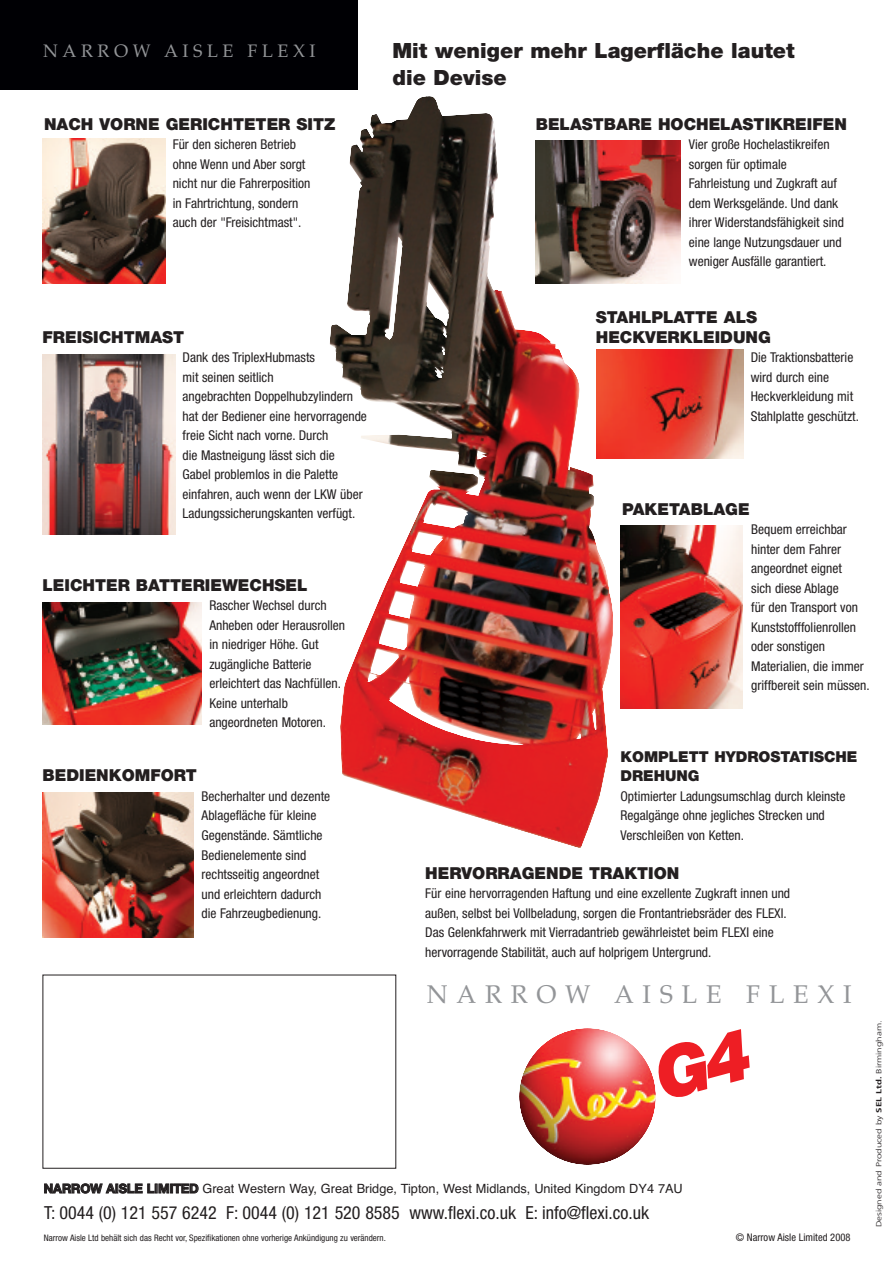
<style>
.page{position:relative;width:893px;height:1263px;background:#fff}
.page>*{position:absolute;margin:0;border:0;box-sizing:border-box;transform-origin:0 0}
.t1{font:25.5px "Palatino";letter-spacing:.34em;color:#939598}
.t2{font:900 21px/27px "Helvetica Neue";color:#231f20}
.t3{font:condensed 18px "Helvetica Neue LT Std";color:#231f20}
.t4{font:18px "Palatino";letter-spacing:.25em;color:#939598}
.t5{font:900 16.5px/19.5px "Helvetica Neue";color:#231f20}
.t6{font:900 15px/19.5px "Helvetica Neue";color:#231f20}
.t7{font:condensed 13.5px/19.5px "Helvetica Neue LT Std";color:#231f20}
.t8{font:12.75px "Helvetica";color:#231f20}
.t9{font:condensed 10.5px "Helvetica Neue LT Std";color:#231f20}
.t10{font:condensed 9px "Helvetica Neue LT Std";color:#231f20}
.t11{font:300 7.5px "Frutiger";color:#231f20;scale:1.3 1}
.s1{font-family:"Helvetica Neue";font-weight:700}
.s2{font-weight:700}
</style>
<div class="page">
<img style="left:329px;top:96px;width:292px;height:752px">
<img style="left:519px;top:1028px;width:137px;height:137px;border-radius:50%">
<div style="left:0;top:0;width:357px;height:89px;background:#000004"></div>
<img style="left:43px;top:138px;width:122px;height:146px">
<img style="left:43px;top:354px;width:132px;height:181px">
<img style="left:43px;top:602px;width:159px;height:122px">
<svg style="left:536px;top:138px;width:145px;height:3px"></svg>
<img style="left:536px;top:141px;width:145px;height:142px">
<img style="left:596px;top:350px;width:147px;height:108px">
<img style="left:621px;top:525px;width:122px;height:184px">
<img style="left:43px;top:792px;width:151px;height:146px">
<svg style="left:652px;top:1075px;width:4px;height:26px"></svg>
<h3 class="t4" style="left:43px;top:40px;width:274px">NARROW AISLE FLEXI</h3>
<h2 class="t2" style="left:392px;top:38px;width:404px">Mit weniger mehr Lagerfläche lautet die Devise</h2>
<p class="t5" style="left:44px;top:116px;width:293px">NACH VORNE GERICHTETER SITZ</p>
<p class="t7" style="left:173px;top:136px;width:139px">Für den sicheren Betrieb ohne Wenn und Aber sorgt nicht nur die Fahrerposition in Fahrtrichtung, sondern auch der "Freisichtmast".</p>
<p class="t5" style="left:43px;top:328px;width:143px">FREISICHTMAST</p>
<p class="t7" style="left:183px;top:349px;width:186px">Dank des TriplexHubmasts<br>mit seinen seitlich<br>angebrachten Doppelhubzylindern hat der Bediener eine hervorragende freie Sicht nach vorne. Durch<br>die Mastneigung lässt sich die<br>Gabel problemlos in die Palette einfahren, auch wenn der LKW über<br>Ladungssicherungskanten verfügt.</p>
<p class="t5" style="left:43px;top:576px;width:267px">LEICHTER BATTERIEWECHSEL</p>
<p class="t7" style="left:209px;top:597px;width:137px">Rascher Wechsel durch<br>Anheben oder Herausrollen in niedriger Höhe. Gut zugängliche Batterie erleichtert das Nachfüllen.<br>Keine unterhalb angeordneten Motoren.</p>
<p class="t5" style="left:43px;top:767px;width:156px">BEDIENKOMFORT</p>
<p class="t7" style="left:202px;top:788px;width:130px">Becherhalter und dezente<br>Ablagefläche für kleine<br>Gegenstände. Sämtliche<br>Bedienelemente sind rechtsseitig angeordnet und erleichtern dadurch die Fahrzeugbedienung.</p>
<p class="t5" style="left:536px;top:116px;width:313px">BELASTBARE HOCHELASTIKREIFEN</p>
<p class="t7" style="left:689px;top:136px;width:157px">Vier große Hochelastikreifen sorgen für optimale<br>Fahrleistung und Zugkraft auf dem Werksgelände. Und dank ihrer Widerstandsfähigkeit sind eine lange Nutzungsdauer und weniger Ausfälle garantiert.</p>
<p class="t5" style="left:596px;top:309px;width:177px">STAHLPLATTE ALS<br>HECKVERKLEIDUNG</p>
<p class="t7" style="left:751px;top:349px;width:110px">Die Traktionsbatterie wird durch eine<br>Heckverkleidung mit<br>Stahlplatte geschützt.</p>
<p class="t5" style="left:622px;top:500px;width:129px">PAKETABLAGE</p>
<p class="t7" style="left:751px;top:521px;width:120px">Bequem erreichbar hinter dem Fahrer angeordnet eignet<br>sich diese Ablage<br>für den Transport von<br>Kunststofffolienrollen oder sonstigen<br>Materialien, die immer griffbereit sein müssen.</p>
<p class="t6" style="left:620px;top:748px;width:239px">KOMPLETT HYDROSTATISCHE<br>DREHUNG</p>
<p class="t7" style="left:620px;top:787px;width:226px">Optimierter Ladungsumschlag durch kleinste<br>Regalgänge ohne jegliches Strecken und<br>Verschleißen von Ketten.</p>
<p class="t5" style="left:425px;top:864px;width:256px">HERVORRAGENDE TRAKTION</p>
<p class="t7" style="left:425px;top:885px;width:366px">Für eine hervorragenden Haftung und eine exzellente Zugkraft innen und außen, selbst bei Vollbeladung, sorgen die Frontantriebsräder des FLEXI.<br>Das Gelenkfahrwerk mit Vierradantrieb gewährleistet beim FLEXI eine hervorragende Stabilität, auch auf holprigem Untergrund.</p>
<h1 class="t1" style="left:427px;top:979px;width:426px">NARROW AISLE FLEXI</h1>
<p class="t8" style="left:44px;top:1181px;width:641px"><span class="s1">NARROW AISLE LIMITED</span> Great Western Way, Great Bridge, Tipton, West Midlands, United Kingdom DY4 7AU</p>
<h3 class="t3" style="left:44px;top:1206px;width:607px">T: 0044 (0) 121 557 6242 F: 0044 (0) 121 520 8585 www.flexi.co.uk E: info@flexi.co.uk</h3>
<p class="t10" style="left:44px;top:1235px;width:344px">Narrow Aisle Ltd behält sich das Recht vor, Spezifikationen ohne vorherige Ankündigung zu verändern.</p>
<p class="t9" style="left:736px;top:1234px;width:116px">© Narrow Aisle Limited 2008</p>
<p class="t11" style="left:876px;top:1227px;width:161px;rotate:-90deg">Designed and Produced by <span class="s2">SEL Ltd.</span> Birmingham.</p>
</div>
